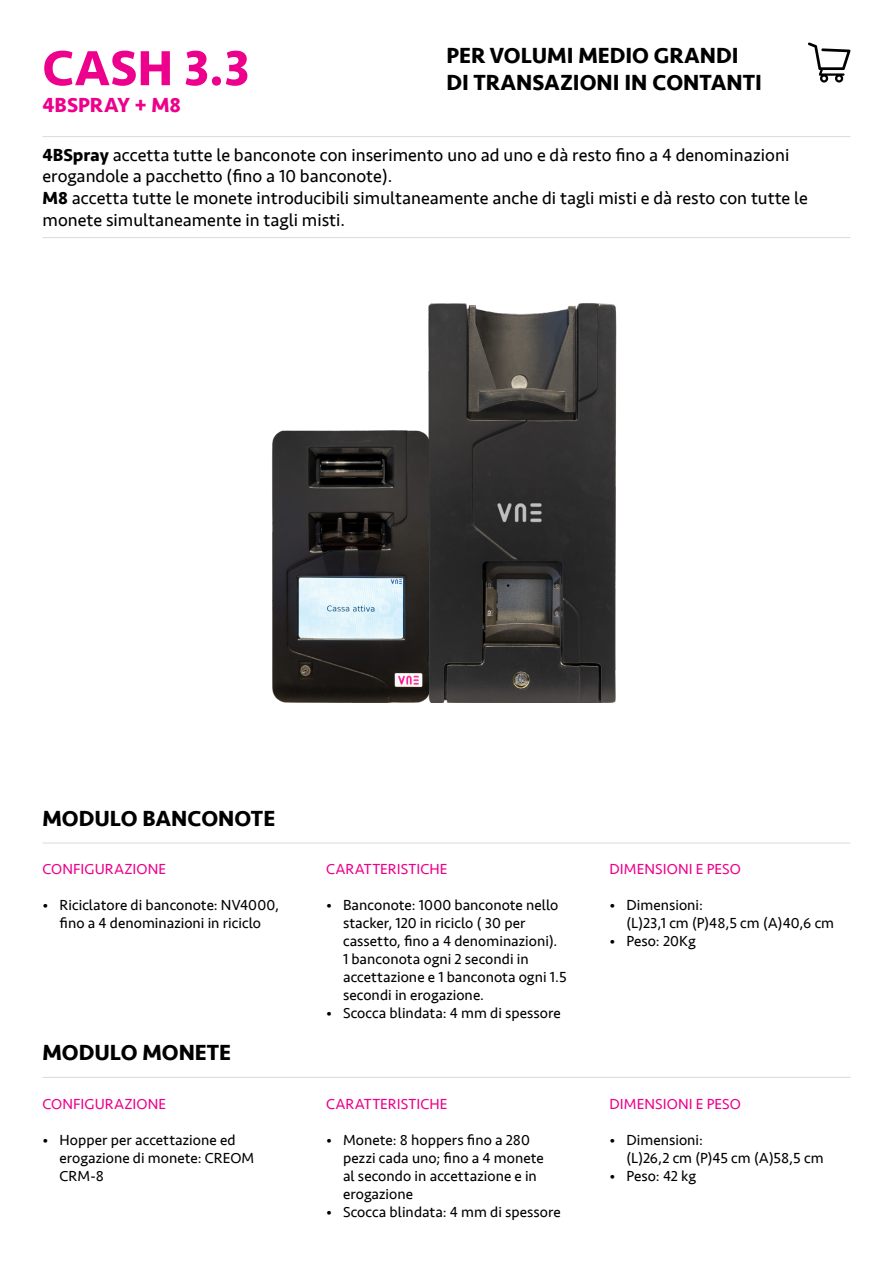
<style>
.page{position:relative;width:893px;height:1263px;background:#fff}
.page>*{position:absolute;margin:0;border:0;box-sizing:border-box;transform-origin:0 0}
.t1{font:700 51px "Seravek";color:#ed008c}
.t2{font:700 22.5px/27px "Seravek";color:#000}
.t3{font:700 21px "Seravek";letter-spacing:.005em;color:#ed008c}
.t4{font:18px/21.6px "Seravek";color:#000}
.t5{font:15px/18px "Seravek";letter-spacing:.005em;color:#000}
.t6{font:15px "Seravek";letter-spacing:.01em;color:#ed008c}
.s1{font-weight:700}
</style>
<div class="page">
<svg style="left:808px;top:42px;width:42px;height:41px"></svg>
<hr style="left:43px;top:237px;width:807px;height:1px;background:#dadada">
<hr style="left:43px;top:136px;width:807px;height:1px;background:#dadada">
<hr style="left:43px;top:843px;width:807px;height:1px;background:#dadada">
<hr style="left:43px;top:1077px;width:807px;height:1px;background:#dadada">
<img style="left:272px;top:430px;width:153px;height:273px">
<img style="left:425px;top:303px;width:192px;height:400px">
<h1 class="t1" style="left:43px;top:27px;width:209px">CASH 3.3</h1>
<h3 class="t3" style="left:43px;top:88px;width:140px">4BSPRAY + M8</h3>
<h2 class="t2" style="left:446px;top:42px;width:317px">PER VOLUMI MEDIO GRANDI<br>DI TRANSAZIONI IN CONTANTI</h2>
<p class="t4" style="left:43px;top:144px;width:767px"><span class="s1">4BSpray</span> accetta tutte le banconote con inserimento uno ad uno e dà resto fino a 4 denominazioni erogandole a pacchetto (fino a 10 banconote).<br><span class="s1">M8</span> accetta tutte le monete introducibili simultaneamente anche di tagli misti e dà resto con tutte le monete simultaneamente in tagli misti.</p>
<h2 class="t2" style="left:43px;top:804px;width:234px">MODULO BANCONOTE</h2>
<p class="t6" style="left:43px;top:857px;width:125px">CONFIGURAZIONE</p>
<p class="t5" style="left:43px;top:896px;width:238px;text-align:center">• Riciclatore di banconote: NV4000, fino a 4 denominazioni in riciclo</p>
<h2 class="t2" style="left:43px;top:1039px;width:190px">MODULO MONETE</h2>
<p class="t6" style="left:43px;top:1092px;width:125px">CONFIGURAZIONE</p>
<p class="t5" style="left:60px;top:1130px;width:196px;text-indent:-17px">• Hopper per accettazione ed erogazione di monete: CREOM<br>CRM-8</p>
<p class="t6" style="left:326px;top:857px;width:123px">CARATTERISTICHE</p>
<p class="t5" style="left:343px;top:896px;width:225px;text-indent:-17px">• Banconote: 1000 banconote nello stacker, 120 in riciclo ( 30 per cassetto, fino a 4 denominazioni).<br>1 banconota ogni 2 secondi in accettazione e 1 banconota ogni 1.5 secondi in erogazione.</p>
<p class="t5" style="left:326px;top:1004px;width:236px">• Scocca blindata: 4 mm di spessore</p>
<p class="t6" style="left:326px;top:1092px;width:123px">CARATTERISTICHE</p>
<p class="t5" style="left:343px;top:1130px;width:202px;text-indent:-17px">• Monete: 8 hoppers fino a 280 pezzi cada uno; fino a 4 monete al secondo in accettazione e in erogazione</p>
<p class="t5" style="left:326px;top:1202px;width:236px">• Scocca blindata: 4 mm di spessore</p>
<p class="t6" style="left:609px;top:857px;width:133px">DIMENSIONI E PESO</p>
<p class="t5" style="left:626px;top:896px;width:209px;text-indent:-17px">• Dimensioni:<br>(L)23,1 cm (P)48,5 cm (A)40,6 cm</p>
<p class="t5" style="left:609px;top:932px;width:88px">• Peso: 20Kg</p>
<p class="t6" style="left:609px;top:1092px;width:133px">DIMENSIONI E PESO</p>
<p class="t5" style="left:626px;top:1130px;width:199px;text-indent:-17px">• Dimensioni:<br>(L)26,2 cm (P)45 cm (A)58,5 cm</p>
<p class="t5" style="left:609px;top:1166px;width:88px">• Peso: 42 kg</p>
</div>
